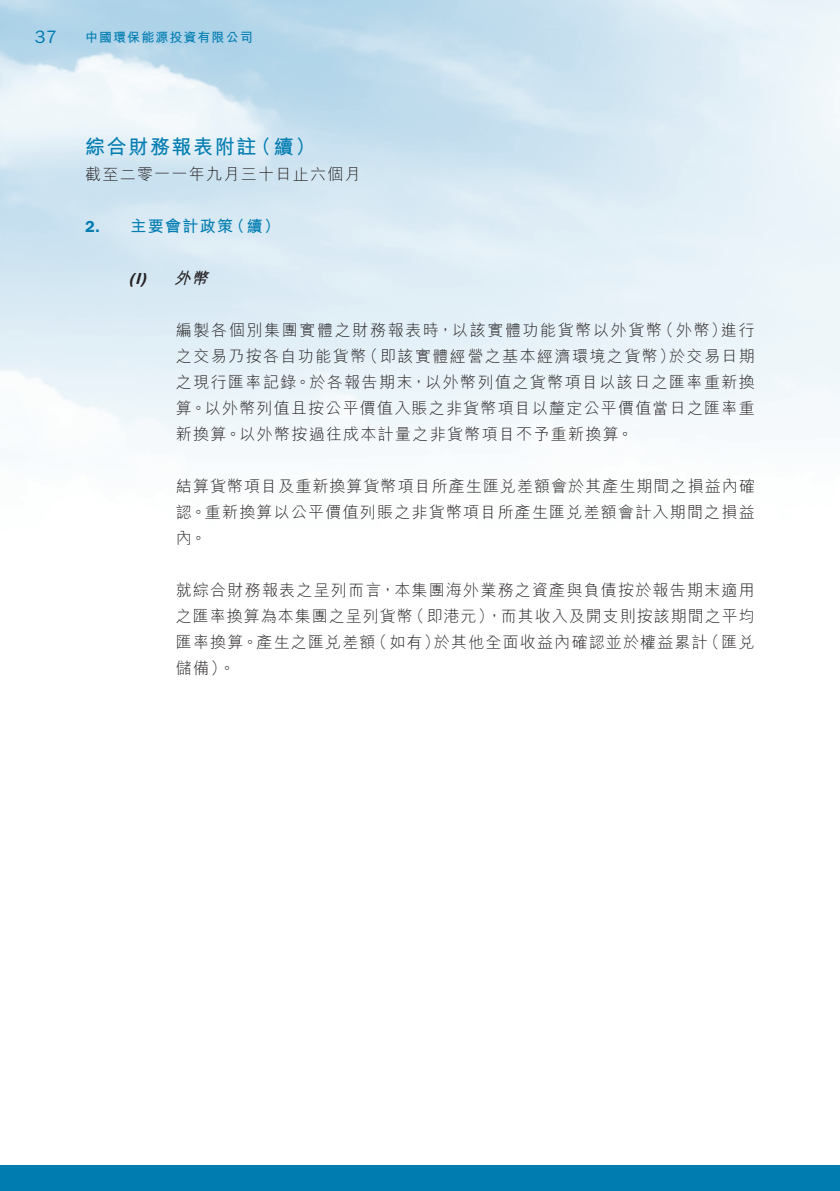
<style>
.page{position:relative;width:840px;height:1191px;background:#fff}
.page>*{position:absolute;margin:0;border:0;box-sizing:border-box;transform-origin:0 0}
.Heading_1{font:700 20px "M Hei HK";letter-spacing:.08em;color:#007cb1}
.t1{font:18px "ITC Franklin Gothic Std";color:#007cb1}
.Body_Text{font:300 16px/26px "M Hei HK";letter-spacing:.075em;color:#231f20}
.Body_Text-2{font:300 16px "M Hei HK";letter-spacing:.1em;color:#231f20}
.Heading_2{font:700 16px "M Hei HK";letter-spacing:.08em;color:#007cb1}
.Heading_3{font:italic 600 16px "ITC Franklin Gothic Std";color:#231f20}
.Heading_2-2{font:600 16px "ITC Franklin Gothic Std";color:#007cb1}
.Heading_3-2{font:italic 700 16px "M Hei HK";color:#231f20}
.t2{font:700 13px "M Hei HK";letter-spacing:.08em;color:#007cb1}
</style>
<div class="page">
<div style="left:0;top:1165px;width:839px;height:26px;background:#007cb1"></div>
<p class="t1" style="left:35px;top:27px;width:24px">37</p>
<p class="t2" style="left:85px;top:28px;width:169px">中國環保能源投資有限公司</p>
<p class="Heading_1" style="left:85px;top:132px;width:173px">綜合財務報表附註</p>
<p class="Body_Text" style="left:85px;top:161px;width:277px">截至二零一一年九月三十日止六個月</p>
<p class="Heading_2" style="left:228px;top:214px;width:53px">（續(</p>
<p class="Heading_1" style="left:251px;top:132px;width:66px">（續(</p>
<p class="Heading_2" style="left:130px;top:214px;width:104px">主要會計政策</p>
<p class="Heading_2-2" style="left:85px;top:217px;width:16px">2.</p>
<p class="Heading_3" style="left:129px;top:269px;width:24px">)l(</p>
<p class="Heading_3-2" style="left:174px;top:266px;width:40px">外幣</p>
<p class="Body_Text" style="left:657px;top:317px;width:70px">（外幣）</p>
<p class="Body_Text-2" style="left:176px;top:322px;width:487px">編製各個別集團實體之財務報表時，以該實體功能貨幣以外貨幣</p>
<p class="Body_Text" style="left:720px;top:317px;width:35px">進行</p>
<p class="Body_Text" style="left:362px;top:343px;width:314px">（即該實體經營之基本經濟環境之貨幣）</p>
<p class="Body_Text" style="left:176px;top:343px;width:580px">之交易乃按各自功能貨幣<br>之現行匯率記錄。於各報告期末，以外幣列值之貨幣項目以該日之匯率重新換算。以外幣列值且按公平價值入賬之非貨幣項目以釐定公平價值當日之匯率重新換算。以外幣按過往成本計量之非貨幣項目不予重新換算。</p>
<p class="Body_Text" style="left:176px;top:473px;width:580px;text-align:justify">結算貨幣項目及重新換算貨幣項目所產生匯兌差額會於其產生期間之損益內確認。重新換算以公平價值列賬之非貨幣項目所產生匯兌差額會計入期間之損益內。</p>
<p class="Body_Text" style="left:176px;top:577px;width:580px;text-align:right">就綜合財務報表之呈列而言，本集團海外業務之資產與負債按於報告期末適用（即港元 ，）而其收入及開支則按該期間之平均</p>
<p class="Body_Text" style="left:668px;top:343px;width:87px">於交易日期</p>
<p class="Body_Text" style="left:176px;top:603px;width:238px">之匯率換算為本集團之呈列貨幣</p>
<p class="Body_Text" style="left:371px;top:629px;width:70px">（如有）</p>
<p class="Body_Text" style="left:703px;top:629px;width:53px">（匯兌</p>
<p class="Body_Text" style="left:176px;top:629px;width:201px">匯率換算。產生之匯兌差額儲備 。(</p>
<p class="Body_Text" style="left:434px;top:629px;width:275px">於其他全面收益內確認並於權益累計</p>
</div>
